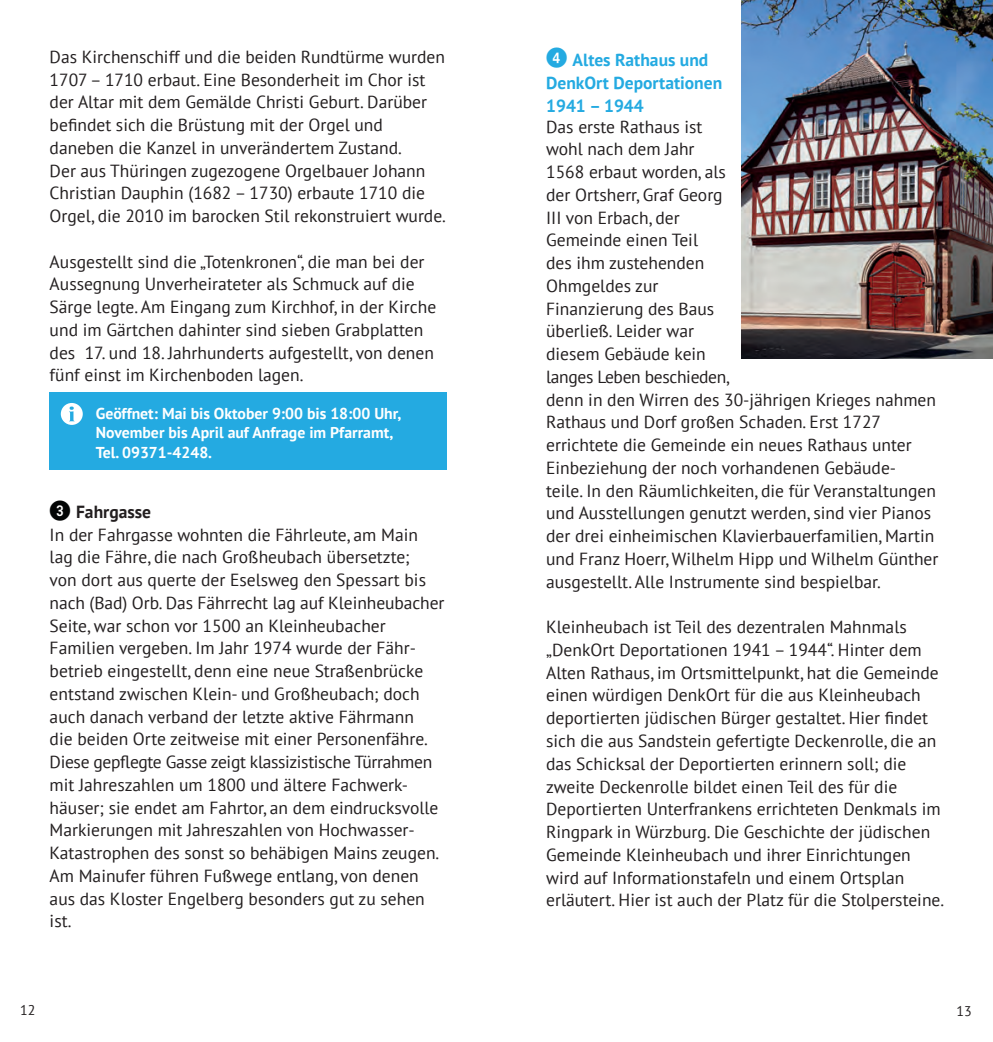
<style>
.page{position:relative;width:993px;height:1042px;background:#fff}
.page>*{position:absolute;margin:0;border:0;box-sizing:border-box;transform-origin:0 0}
.t1{font:17.5px/22.8px "PT Sans";color:#231f20}
.t2{font:700 17.5px/22.8px "PT Sans";color:#24aae1}
.t3{font:700 15.75px/19.2px "PT Sans";color:#fff}
.t4{font:14px "PT Sans";color:#231f20}
.s1{font-family:"POI Alpstein 1";font-size:21px;color:#030505}
.s2{font-weight:700}
</style>
<div class="page">
<img style="left:741px;top:0;width:251px;height:359px">
<div style="left:49px;top:392px;width:397px;height:77px;background:#24aae1"></div>
<svg style="left:61px;top:403px;width:22px;height:22px"></svg>
<p class="t1" style="left:50px;top:45px;width:398px">Das Kirchenschiff und die beiden Rundtürme wurden 1707 – 1710 erbaut. Eine Besonderheit im Chor ist der Altar mit dem Gemälde Christi Geburt. Darüber befindet sich die Brüstung mit der Orgel und daneben die Kanzel in unverändertem Zustand.<br>Der aus Thüringen zugezogene Orgelbauer Johann Christian Dauphin (1682 – 1730) erbaute 1710 die Orgel, die 2010 im barocken Stil rekonstruiert wurde.</p>
<p class="t1" style="left:50px;top:250px;width:388px">Ausgestellt sind die „Totenkronen“, die man bei der Aussegnung Unverheirateter als Schmuck auf die Särge legte. Am Eingang zum Kirchhof, in der Kirche und im Gärtchen dahinter sind sieben Grabplatten des 17. und 18. Jahrhunderts aufgestellt, von denen fünf einst im Kirchenboden lagen.</p>
<p class="t3" style="left:96px;top:403px;width:306px">Geöffnet: Mai bis Oktober 9:00 bis 18:00 Uhr,<br>November bis April auf Anfrage im Pfarramt,<br>Tel. 09371-4248.</p>
<p class="t1" style="left:50px;top:500px;width:396px"><span class="s1">3</span> <span class="s2">Fahrgasse<br></span>In der Fahrgasse wohnten die Fährleute, am Main lag die Fähre, die nach Großheubach übersetzte;<br>von dort aus querte der Eselsweg den Spessart bis nach (Bad) Orb. Das Fährrecht lag auf Kleinheubacher Seite, war schon vor 1500 an Kleinheubacher Familien vergeben. Im Jahr 1974 wurde der Fähr&shy;betrieb eingestellt, denn eine neue Straßenbrücke entstand zwischen Klein- und Großheubach; doch auch danach verband der letzte aktive Fährmann<br>die beiden Orte zeitweise mit einer Personenfähre.<br>Diese gepflegte Gasse zeigt klassizistische Türrahmen mit Jahreszahlen um 1800 und ältere Fachwerk&shy;häuser; sie endet am Fahrtor, an dem eindrucksvolle Markierungen mit Jahreszahlen von Hochwasser-Katastrophen des sonst so behäbigen Mains zeugen.<br>Am Mainufer führen Fußwege entlang, von denen aus das Kloster Engelberg besonders gut zu sehen ist.</p>
<p class="t2" style="left:546px;top:48px;width:177px"><sup>4</sup> Altes Rathaus und<br>DenkOrt Deportationen<br>1941 – 1944</p>
<p class="t1" style="left:546px;top:115px;width:393px">Das erste Rathaus ist<br>wohl nach dem Jahr<br>1568 erbaut worden, als<br>der Ortsherr, Graf Georg<br>III von Erbach, der<br>Gemeinde einen Teil<br>des ihm zustehenden<br>Ohmgeldes zur<br>Finanzierung des Baus<br>überließ. Leider war<br>diesem Gebäude kein<br>langes Leben beschieden,<br>denn in den Wirren des 30-jährigen Krieges nahmen Rathaus und Dorf großen Schaden. Erst 1727 errichtete die Gemeinde ein neues Rathaus unter Einbeziehung der noch vorhandenen Gebäude-<br>teile. In den Räumlichkeiten, die für Veranstaltungen und Ausstellungen genutzt werden, sind vier Pianos der drei einheimischen Klavierbauerfamilien, Martin und Franz Hoerr, Wilhelm Hipp und Wilhelm Günther ausgestellt. Alle Instrumente sind bespielbar.</p>
<p class="t1" style="left:546px;top:615px;width:399px">Kleinheubach ist Teil des dezentralen Mahnmals „DenkOrt Deportationen 1941 – 1944“. Hinter dem Alten Rathaus, im Ortsmittelpunkt, hat die Gemeinde einen würdigen DenkOrt für die aus Kleinheubach deportierten jüdischen Bürger gestaltet. Hier findet sich die aus Sandstein gefertigte Deckenrolle, die an das Schicksal der Deportierten erinnern soll; die zweite Deckenrolle bildet einen Teil des für die Deportierten Unterfrankens errichteten Denkmals im Ringpark in Würzburg. Die Geschichte der jüdischen Gemeinde Kleinheubach und ihrer Einrichtungen wird auf Informationstafeln und einem Ortsplan erläutert. Hier ist auch der Platz für die Stolpersteine.</p>
<p class="t4" style="left:20px;top:1001px;width:17px">12</p>
<p class="t4" style="left:956px;top:1002px;width:17px">13</p>
</div>
